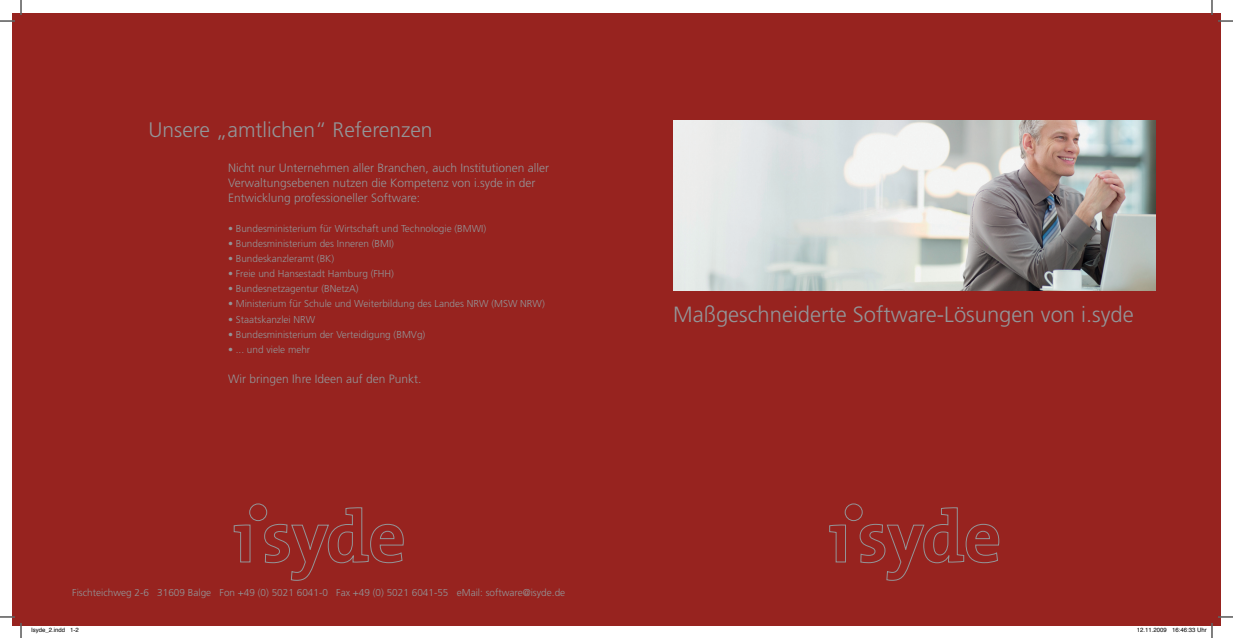
<style>
.page{position:relative;width:1233px;height:638px;background:#fff}
.page>*{position:absolute;margin:0;border:0;box-sizing:border-box;transform-origin:0 0}
.t1{font:300 22px "Frutiger";color:#939598}
.t2{font:300 21px "Frutiger";color:#939598}
.t3{font:300 12px/15px "Frutiger";color:#939598}
.t4{font:300 10px "Frutiger";color:#939598}
.t5{font:6px "Helvetica";color:#000}
</style>
<div class="page">
<div style="left:616px;top:12px;width:604px;height:613px;background:#97231f"></div>
<div style="left:12px;top:12px;width:604px;height:613px;background:#97231f"></div>
<svg style="left:233px;top:503px;width:171px;height:78px"></svg>
<svg style="left:829px;top:503px;width:170px;height:78px"></svg>
<img style="left:673px;top:120px;width:482px;height:170px">
<svg style="left:1218px;top:20px;width:15px;height:2px"></svg>
<svg style="left:1218px;top:616px;width:15px;height:1px"></svg>
<svg style="left:0;top:0;width:22px;height:22px"></svg>
<svg style="left:0;top:616px;width:22px;height:21px"></svg>
<svg style="left:1211px;top:0;width:1px;height:15px"></svg>
<svg style="left:1137px;top:623px;width:75px;height:14px"></svg>
<h2 class="t2" style="left:149px;top:118px;width:285px">Unsere „amtlichen“ Referenzen</h2>
<p class="t3" style="left:228px;top:160px;width:322px">Nicht nur Unternehmen aller Branchen, auch Institutionen aller<br>Verwaltungsebenen nutzen die Kompetenz von i.syde in der<br>Entwicklung professioneller Software:</p>
<p class="t4" style="left:228px;top:223px;width:260px">• Bundesministerium für Wirtschaft und Technologie (BMWI)</p>
<p class="t4" style="left:228px;top:238px;width:167px">• Bundesministerium des Inneren (BMI)</p>
<p class="t4" style="left:228px;top:253px;width:108px">• Bundeskanzleramt (BK)</p>
<p class="t4" style="left:228px;top:268px;width:167px">• Freie und Hansestadt Hamburg (FHH)</p>
<p class="t4" style="left:228px;top:283px;width:132px">• Bundesnetzagentur (BNetzA)</p>
<p class="t4" style="left:228px;top:298px;width:318px">• Ministerium für Schule und Weiterbildung des Landes NRW (MSW NRW)</p>
<p class="t4" style="left:228px;top:313px;width:89px">• Staatskanzlei NRW</p>
<p class="t4" style="left:228px;top:328px;width:199px">• Bundesministerium der Verteidigung (BMVg)</p>
<p class="t4" style="left:228px;top:343px;width:84px">• ... und viele mehr</p>
<p class="t3" style="left:228px;top:370px;width:195px">Wir bringen Ihre Ideen auf den Punkt.</p>
<h1 class="t1" style="left:673px;top:302px;width:462px">Maßgeschneiderte Software-Lösungen von i.syde</h1>
<p class="t4" style="left:72px;top:587px;width:494px">Fischteichweg 2-6 31609 Balge Fon +49 (0) 5021 6041-0 Fax +49 (0) 5021 6041-55 eMail: software@isyde.de</p>
<p class="t5" style="left:31px;top:625px;width:49px">Isyde_2.indd 1-2</p>
<p class="t5" style="left:1137px;top:625px;width:71px">12.11.2009 16:46:33 Uhr</p>
</div>
